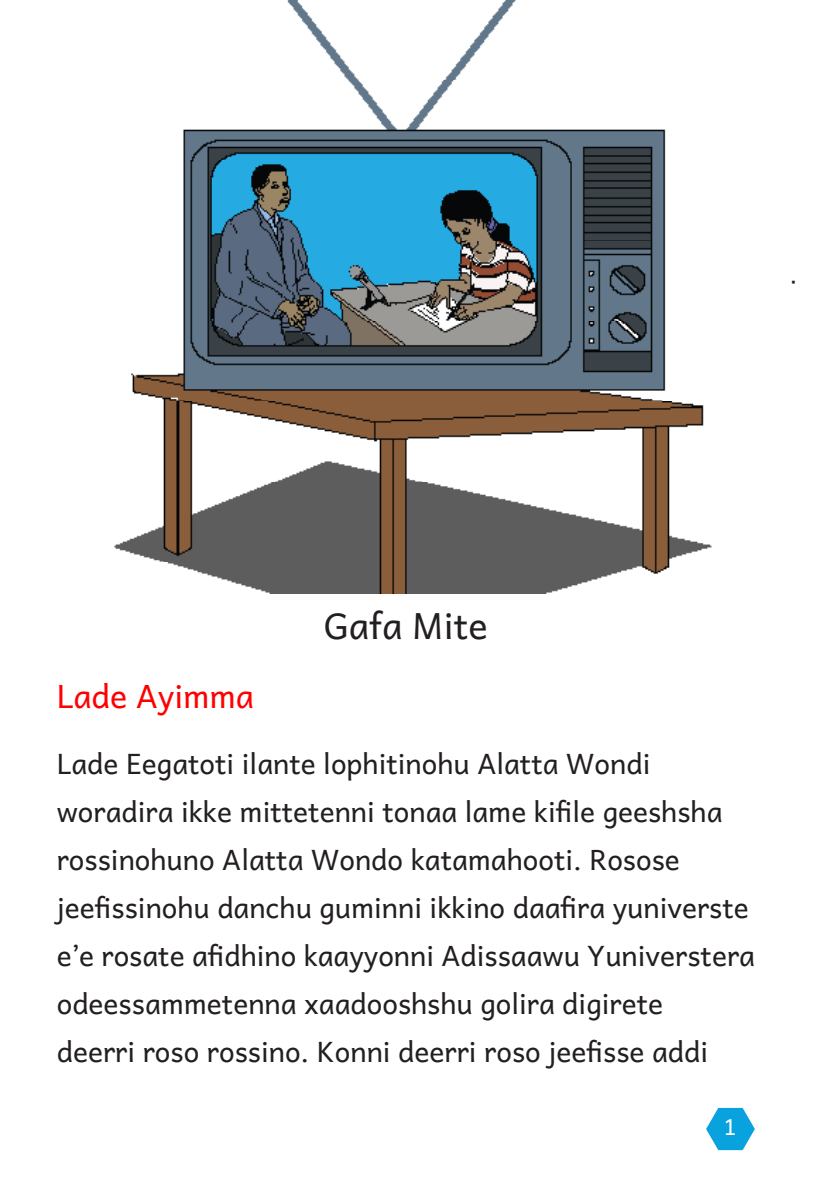
<style>
.page{position:relative;width:840px;height:1191px;background:#fff}
.page>*{position:absolute;margin:0;border:0;box-sizing:border-box;transform-origin:0 0}
.body_text{font:36px "Andika";color:#231f20}
.Sub_Title{font:32px "Andika";color:#f00}
.body_text-2{font:28px/48px "Andika";color:#231f20}
.t1{font:22px "Andika";color:#fff}
</style>
<div class="page">
<svg style="left:706px;top:1108px;width:48px;height:42px"></svg>
<img style="left:114px;top:0;width:681px;height:593px">
<p class="body_text" style="left:324px;top:606px;width:165px">Gafa Mite</p>
<p class="Sub_Title" style="left:57px;top:678px;width:199px">Lade Ayimma</p>
<p class="body_text-2" style="left:57px;top:740px;width:699px">Lade Eegatoti ilante lophitinohu Alatta Wondi woradira ikke mittetenni tonaa lame kifile geeshsha rossinohuno Alatta Wondo katamahooti. Rosose jeefissinohu danchu guminni ikkino daafira yuniverste e’e rosate afidhino kaayyonni Adissaawu Yuniverstera odeessammetenna xaadooshshu golira digirete<br>deerri roso rossino. Konni deerri roso jeefisse addi</p>
<p class="t1" style="left:723px;top:1114px;width:14px">1</p>
</div>
